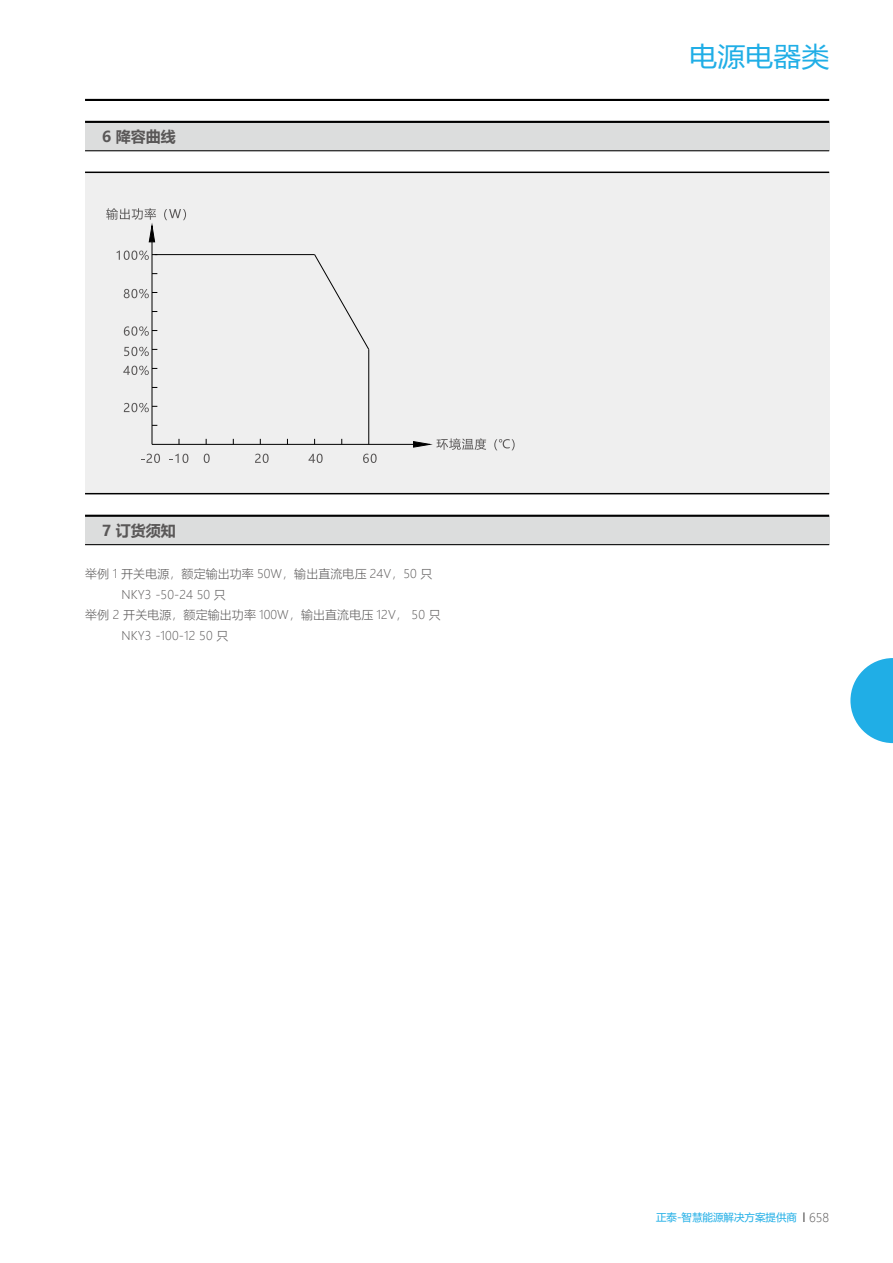
<style>
.page{position:relative;width:893px;height:1263px;background:#fff}
.page>*{position:absolute;margin:0;border:0;box-sizing:border-box;transform-origin:0 0}
.t1{font:27px "Microsoft Ya Hei";letter-spacing:.005em;color:#20aee6}
.t2{font:700 15px "Microsoft Ya Hei";color:#595757}
.t3{font:300 12px "Microsoft Ya Hei";letter-spacing:.01em;color:#595757}
.t4{font:10.5px "Microsoft Ya Hei";color:#20aee6}
.s1{font-size:12px;color:#595757}
.s2{font-weight:300;font-size:12px;color:#595757}
</style>
<div class="page">
<svg style="left:850px;top:658px;width:43px;height:85px"></svg>
<hr style="left:85px;top:99px;width:744px;height:2px;background:#000">
<div style="left:85px;top:122px;width:744px;height:29px;background:#dcdddd"></div>
<hr style="left:85px;top:121px;width:744px;height:2px;background:#000">
<hr style="left:85px;top:150px;width:744px;height:1px;background:#000">
<div style="left:85px;top:516px;width:744px;height:29px;background:#dcdddd"></div>
<hr style="left:85px;top:515px;width:744px;height:2px;background:#000">
<hr style="left:85px;top:544px;width:744px;height:1px;background:#000">
<div style="left:85px;top:172px;width:744px;height:322px;background:#efefef"></div>
<hr style="left:85px;top:172px;width:744px;height:1px;background:#000">
<hr style="left:85px;top:493px;width:744px;height:1px;background:#000">
<hr style="left:152px;top:242px;width:1px;height:202px;background:#000">
<hr style="left:152px;top:444px;width:262px;height:1px;background:#000">
<hr style="left:368px;top:349px;width:1px;height:90px;background:#000">
<svg style="left:117px;top:250px;width:252px;height:106px"></svg>
<svg style="left:123px;top:366px;width:34px;height:9px"></svg>
<svg style="left:124px;top:403px;width:33px;height:9px"></svg>
<svg style="left:141px;top:454px;width:19px;height:9px"></svg>
<svg style="left:169px;top:454px;width:19px;height:9px"></svg>
<svg style="left:204px;top:454px;width:6px;height:9px"></svg>
<svg style="left:255px;top:454px;width:14px;height:9px"></svg>
<svg style="left:308px;top:454px;width:15px;height:9px"></svg>
<svg style="left:363px;top:454px;width:14px;height:9px"></svg>
<svg style="left:106px;top:208px;width:50px;height:34px"></svg>
<svg style="left:164px;top:209px;width:22px;height:11px"></svg>
<svg style="left:413px;top:438px;width:73px;height:12px"></svg>
<svg style="left:494px;top:439px;width:21px;height:11px"></svg>
<p class="t2" style="left:102px;top:126px;width:75px">6 降容曲线</p>
<p class="t2" style="left:102px;top:520px;width:75px">7 订货须知</p>
<p class="t3" style="left:85px;top:565px;width:349px">举例 1 开关电源，额定输出功率 50W，输出直流电压 24V，50 只</p>
<p class="t3" style="left:122px;top:586px;width:106px">NKY3 -50-24 50 只</p>
<p class="t3" style="left:85px;top:607px;width:357px">举例 2 开关电源，额定输出功率 100W，输出直流电压 12V， 50 只</p>
<p class="t3" style="left:122px;top:628px;width:108px">NKY3 -100-12 50 只</p>
<h1 class="t1" style="left:689px;top:38px;width:141px">电源电器类</h1>
<p class="t4" style="left:656px;top:1210px;width:175px">正泰-智慧能源解决方案提供商 <span class="s1">l</span> <span class="s2">658</span></p>
</div>
